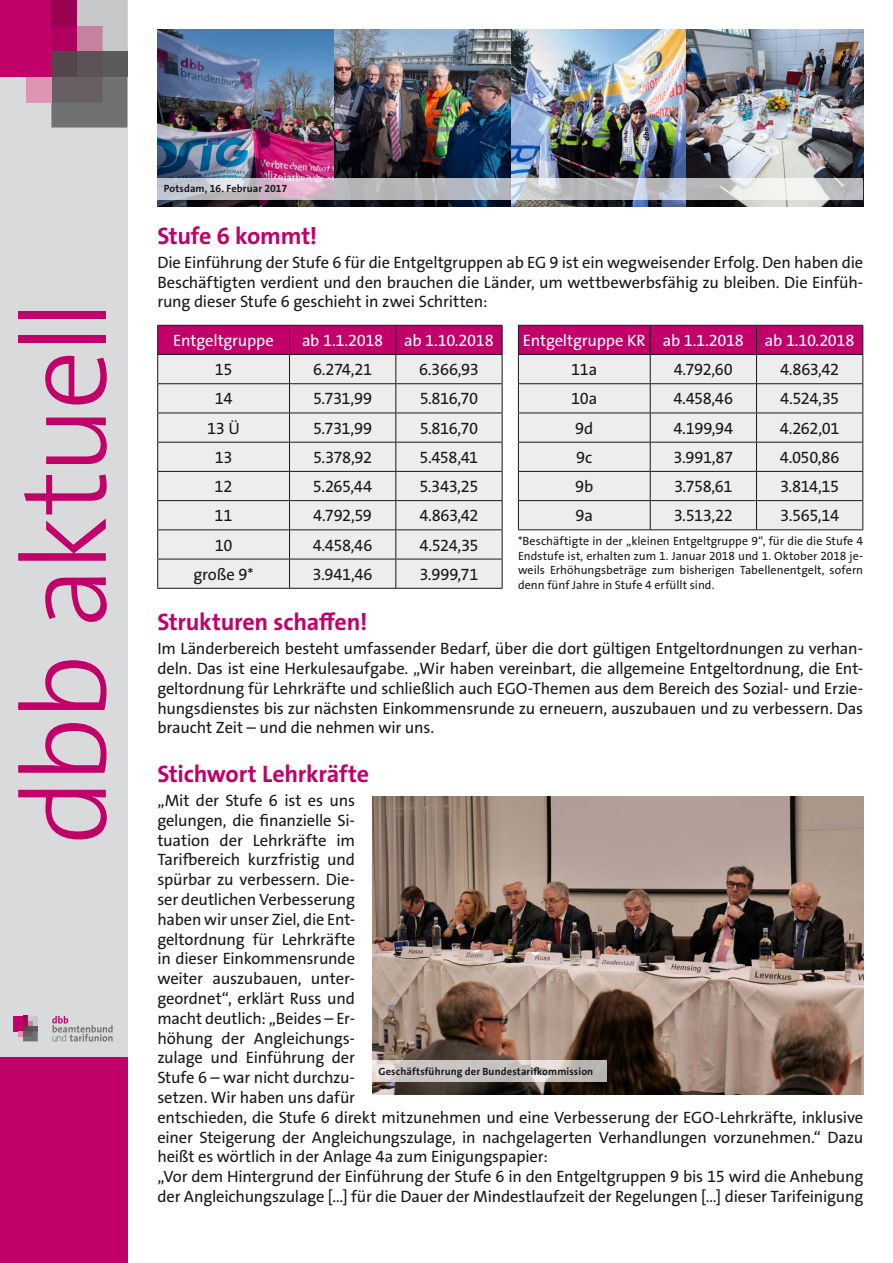
<style>
.page{position:relative;width:893px;height:1263px;background:#fff}
.page>*{position:absolute;margin:0;border:0;box-sizing:border-box;transform-origin:0 0}
.t1{font:300 120px "The Sans Os F";letter-spacing:-.045em;color:#c20069}
.t2{font:700 24px "The Sans Os F";letter-spacing:-.01em;color:#c20069}
.t3{font:16.5px/19.8px "The Sans Os F";letter-spacing:-.015em;color:#1a171c;text-align:justify}
.t4{font:16.5px "The Sans Os F";letter-spacing:-.015em;color:#fff}
.t5{font:12px/14.4px "The Sans Os F";letter-spacing:.005em;color:#1a171c;text-align:justify}
.t6{font:700 10.5px "The Sans Os F";letter-spacing:.01em;color:#1a171c}
</style>
<div class="page">
<div style="left:0;top:0;width:127px;height:1263px;background:#d9dadb"></div>
<div style="left:0;top:0;width:51px;height:77px;background:#c20069"></div>
<div style="left:51px;top:0;width:26px;height:26px;background:#990053"></div>
<div style="left:51px;top:26px;width:26px;height:25px;background:#ad005f"></div>
<div style="left:51px;top:51px;width:26px;height:26px;background:#57454e"></div>
<svg style="left:77px;top:0;width:50px;height:51px;background:#c5b5bd"></svg>
<div style="left:77px;top:51px;width:26px;height:26px;background:#5c5359"></div>
<div style="left:103px;top:51px;width:24px;height:26px;background:#5a5b5d"></div>
<svg style="left:51px;top:77px;width:76px;height:51px;background:#6f6c6e"></svg>
<div style="left:26px;top:77px;width:25px;height:26px;background:#df94b4"></div>
<div style="left:0;top:1057px;width:127px;height:206px;background:#c20069"></div>
<svg style="left:52px;top:1016px;width:61px;height:25px"></svg>
<div style="left:13px;top:1016px;width:10px;height:15px;background:#c20069"></div>
<svg style="left:18px;top:1016px;width:20px;height:25px"></svg>
<img style="left:510px;top:30px;width:177px;height:176px">
<img style="left:334px;top:30px;width:176px;height:176px">
<img style="left:687px;top:30px;width:176px;height:176px">
<img style="left:157px;top:30px;width:177px;height:176px">
<svg style="left:157px;top:178px;width:706px;height:21px;background:#c7c5ca"></svg>
<svg style="left:157px;top:325px;width:346px;height:263px;background:#ddc9d4"></svg>
<hr style="left:157px;top:588px;width:133px;height:1px;background:#1a171c">
<hr style="left:290px;top:588px;width:106px;height:1px;background:#1a171c">
<hr style="left:396px;top:588px;width:106px;height:1px;background:#1a171c">
<svg style="left:518px;top:325px;width:345px;height:204px;background:#ddc3d1"></svg>
<hr style="left:518px;top:529px;width:132px;height:1px;background:#1a171c">
<hr style="left:650px;top:529px;width:106px;height:1px;background:#1a171c">
<hr style="left:756px;top:529px;width:107px;height:1px;background:#1a171c">
<img style="left:372px;top:797px;width:491px;height:297px">
<svg style="left:372px;top:1061px;width:234px;height:21px;background:#cac6c3"></svg>
<h1 class="t1" style="left:-12px;top:845px;width:547px;rotate:-90deg">dbb aktuell</h1>
<p class="t6" style="left:164px;top:182px;width:125px">Potsdam, 16. Februar 2017</p>
<h2 class="t2" style="left:157px;top:220px;width:162px">Stufe 6 kommt!</h2>
<p class="t3" style="left:157px;top:252px;width:707px">Die Einführung der Stufe 6 für die Entgeltgruppen ab EG 9 ist ein wegweisender Erfolg. Den haben die Beschäftigten verdient und den brauchen die Länder, um wettbewerbsfähig zu bleiben. Die Einfüh&shy;rung dieser Stufe 6 geschieht in zwei Schritten:</p>
<p class="t4" style="left:173px;top:330px;width:102px">Entgeltgruppe</p>
<p class="t4" style="left:302px;top:330px;width:83px">ab 1.1.2018</p>
<p class="t4" style="left:404px;top:330px;width:91px">ab 1.10.2018</p>
<p class="t3" style="left:215px;top:360px;width:19px">15</p>
<p class="t3" style="left:313px;top:360px;width:60px">6.274,21</p>
<p class="t3" style="left:419px;top:360px;width:61px">6.366,93</p>
<p class="t3" style="left:215px;top:389px;width:19px">14</p>
<p class="t3" style="left:313px;top:389px;width:60px">5.731,99</p>
<p class="t3" style="left:420px;top:389px;width:60px">5.816,70</p>
<p class="t3" style="left:207px;top:418px;width:34px">13 Ü</p>
<p class="t3" style="left:313px;top:418px;width:60px">5.731,99</p>
<p class="t3" style="left:420px;top:418px;width:60px">5.816,70</p>
<p class="t3" style="left:215px;top:448px;width:19px">13</p>
<p class="t3" style="left:313px;top:448px;width:60px">5.378,92</p>
<p class="t3" style="left:420px;top:448px;width:60px">5.458,41</p>
<p class="t3" style="left:215px;top:477px;width:19px">12</p>
<p class="t3" style="left:313px;top:477px;width:61px">5.265,44</p>
<p class="t3" style="left:419px;top:477px;width:61px">5.343,25</p>
<p class="t3" style="left:215px;top:506px;width:19px">11</p>
<p class="t3" style="left:313px;top:506px;width:60px">4.792,59</p>
<p class="t3" style="left:419px;top:506px;width:61px">4.863,42</p>
<p class="t3" style="left:215px;top:535px;width:19px">10</p>
<p class="t3" style="left:313px;top:535px;width:61px">4.458,46</p>
<p class="t3" style="left:420px;top:535px;width:60px">4.524,35</p>
<p class="t3" style="left:194px;top:564px;width:62px">große 9*</p>
<p class="t3" style="left:313px;top:564px;width:62px">3.941,46</p>
<p class="t3" style="left:419px;top:564px;width:60px">3.999,71</p>
<p class="t4" style="left:523px;top:330px;width:223px">Entgeltgruppe KR ab 1.1.2018</p>
<p class="t4" style="left:765px;top:330px;width:91px">ab 1.10.2018</p>
<p class="t3" style="left:571px;top:360px;width:28px">11a</p>
<p class="t3" style="left:674px;top:360px;width:61px">4.792,60</p>
<p class="t3" style="left:780px;top:360px;width:61px">4.863,42</p>
<p class="t3" style="left:571px;top:389px;width:28px">10a</p>
<p class="t3" style="left:673px;top:389px;width:61px">4.458,46</p>
<p class="t3" style="left:780px;top:389px;width:60px">4.524,35</p>
<p class="t3" style="left:575px;top:418px;width:20px">9d</p>
<p class="t3" style="left:673px;top:418px;width:61px">4.199,94</p>
<p class="t3" style="left:780px;top:418px;width:61px">4.262,01</p>
<p class="t3" style="left:576px;top:448px;width:18px">9c</p>
<p class="t3" style="left:673px;top:448px;width:61px">3.991,87</p>
<p class="t3" style="left:780px;top:448px;width:61px">4.050,86</p>
<p class="t3" style="left:575px;top:477px;width:20px">9b</p>
<p class="t3" style="left:674px;top:477px;width:60px">3.758,61</p>
<p class="t3" style="left:780px;top:477px;width:61px">3.814,15</p>
<p class="t3" style="left:576px;top:506px;width:19px">9a</p>
<p class="t3" style="left:674px;top:506px;width:61px">3.513,22</p>
<p class="t3" style="left:780px;top:506px;width:60px">3.565,14</p>
<p class="t5" style="left:518px;top:534px;width:347px">*Beschäftigte in der „kleinen Entgeltgruppe 9“, für die die Stufe 4<br>Endstufe ist, erhalten zum 1. Januar 2018 und 1. Oktober 2018 je&shy;weils Erhöhungsbeträge zum bisherigen Tabellenentgelt, sofern denn fünf Jahre in Stufe 4 erfüllt sind.</p>
<h2 class="t2" style="left:157px;top:607px;width:212px">Strukturen schaffen!</h2>
<p class="t3" style="left:157px;top:639px;width:707px">Im Länderbereich besteht umfassender Bedarf, über die dort gültigen Entgeltordnungen zu verhan&shy;deln. Das ist eine Herkulesaufgabe. „Wir haben vereinbart, die allgemeine Entgeltordnung, die Ent&shy;geltordnung für Lehrkräfte und schließlich auch EGO-Themen aus dem Bereich des Sozial- und Erzie&shy;hungsdienstes bis zur nächsten Einkommensrunde zu erneuern, auszubauen und zu verbessern. Das braucht Zeit – und die nehmen wir uns.</p>
<h2 class="t2" style="left:157px;top:758px;width:213px">Stichwort Lehrkräfte</h2>
<p class="t3" style="left:157px;top:791px;width:707px;text-align:left">„Mit der Stufe 6 ist es uns<br>gelungen, die finanzielle Si-<br>tuation der Lehrkräfte im<br>Tarifbereich kurzfristig und<br>spürbar zu verbessern. Die-<br>ser deutlichen Verbesserung<br>haben wir unser Ziel, die Ent-<br>geltordnung für Lehrkräfte<br>in dieser Einkommensrunde<br>weiter auszubauen, unter-<br>geordnet“, erklärt Russ und<br>macht deutlich: „Beides – Er-<br>höhung der Angleichungs-<br>zulage und Einführung der<br>Stufe 6 – war nicht durchzu-<br>setzen. Wir haben uns dafür<br>entschieden, die Stufe 6 direkt mitzunehmen und eine Verbesserung der EGO-Lehrkräfte, inklusive einer Steigerung der Angleichungszulage, in nachgelagerten Verhandlungen vorzunehmen.“ Dazu heißt es wörtlich in der Anlage 4a zum Einigungspapier:<br>„Vor dem Hintergrund der Einführung der Stufe 6 in den Entgeltgruppen 9 bis 15 wird die Anhebung der Angleichungszulage […] für die Dauer der Mindestlaufzeit der Regelungen […] dieser Tarifeinigung</p>
<p class="t6" style="left:378px;top:1065px;width:216px">Geschäftsführung der Bundestarifkommission</p>
</div>
